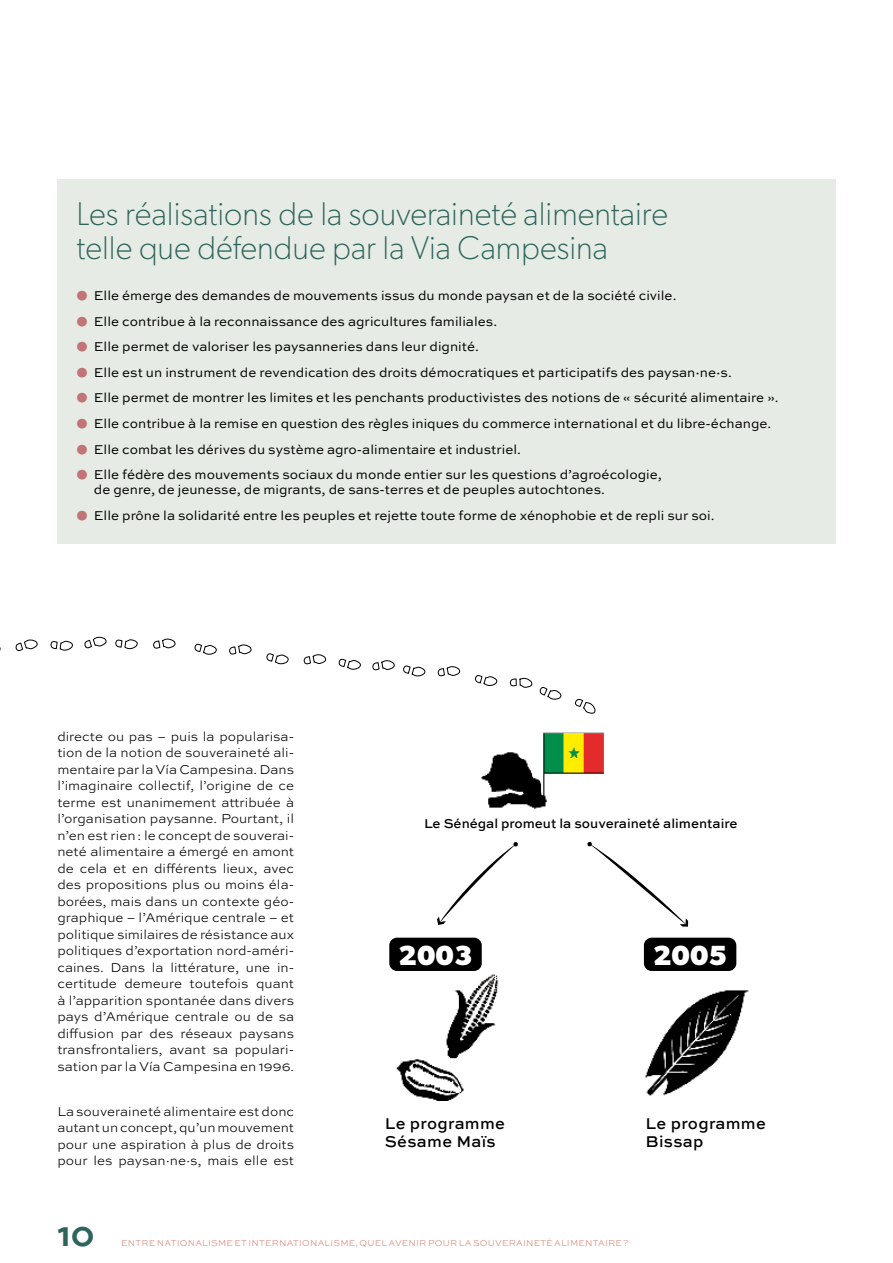
<style>
.page{position:relative;width:893px;height:1263px;background:#fff}
.page>*{position:absolute;margin:0;border:0;box-sizing:border-box;transform-origin:0 0}
.t1{font:100 33px/34.5px "Gibson";color:#2d645b}
.t2{font:700 33px "Sweet Sans Pro";color:#2d645b}
.t3{font:700 27.75px "Gibson";color:#fff}
.t4{font:500 16.5px/18px "Sweet Sans Pro";letter-spacing:.02em;color:#000}
.t5{font:300 13.5px/16.5px "Sweet Sans Pro";color:#000;text-align:justify}
.t6{font:13.5px/25.7px "Sweet Sans Pro";color:#000}
.t7{font:500 13.5px "Sweet Sans Pro";color:#000}
.t8{font:300 9px "Sweet Sans Pro";letter-spacing:.02em;color:#da897d}
.s1{color:#c17577}
</style>
<div class="page">
<img style="left:396px;top:733px;width:352px;height:367px">
<div style="left:643px;top:937px;width:94px;height:35px;background:#000;border-radius:8px"></div>
<div style="left:642px;top:936px;width:96px;height:36px;border:1px solid #fff;border-radius:8px"></div>
<div style="left:389px;top:937px;width:93px;height:35px;background:#000;border-radius:8px"></div>
<div style="left:388px;top:936px;width:95px;height:36px;border:1px solid #fff;border-radius:8px"></div>
<svg style="left:437px;top:842px;width:81px;height:83px"></svg>
<svg style="left:587px;top:841px;width:101px;height:86px"></svg>
<div style="left:57px;top:180px;width:779px;height:364px;background:#e6ece5"></div>
<svg style="left:153px;top:638px;width:443px;height:75px"></svg>
<svg style="left:0;top:636px;width:138px;height:15px"></svg>
<h1 class="t1" style="left:77px;top:196px;width:593px">Les réalisations de la souveraineté alimentaire telle que défendue par la Via Campesina</h1>
<p class="t6" style="left:77px;top:282px;width:704px"><span class="s1">⬤</span> Elle émerge des demandes de mouvements issus du monde paysan et de la société civile.<br><span class="s1">⬤</span> Elle contribue à la reconnaissance des agricultures familiales.<br><span class="s1">⬤</span> Elle permet de valoriser les paysanneries dans leur dignité.<br><span class="s1">⬤</span> Elle est un instrument de revendication des droits démocratiques et participatifs des paysan·ne·s.<br><span class="s1">⬤</span> Elle permet de montrer les limites et les penchants productivistes des notions de « sécurité alimentaire ». <span class="s1">⬤</span> Elle contribue à la remise en question des règles iniques du commerce international et du libre-échange. <span class="s1">⬤</span> Elle combat les dérives du système agro-alimentaire et industriel.<br><span class="s1">⬤</span> Elle fédère des mouvements sociaux du monde entier sur les questions d’agroécologie,</p>
<p class="t6" style="left:77px;top:476px;width:639px;text-indent:17px">de genre, de jeunesse, de migrants, de sans-terres et de peuples autochtones.<br><span class="s1">⬤</span> Elle prône la solidarité entre les peuples et rejette toute forme de xénophobie et de repli sur soi.</p>
<p class="t5" style="left:57px;top:728px;width:238px">directe ou pas – puis la popularisa&shy;tion de la notion de souveraineté ali&shy;mentaire par la Vía Campesina. Dans l’imaginaire collectif, l’origine de ce terme est unanimement attribuée à l’organisation paysanne. Pourtant, il n’en est rien: le concept de souverai&shy;neté alimentaire a émergé en amont de cela et en différents lieux, avec des propositions plus ou moins éla&shy;borées, mais dans un contexte géo&shy;graphique – l’Amérique centrale – et politique similaires de résistance aux politiques d’exportation nord-améri&shy;caines. Dans la littérature, une in&shy;certitude demeure toutefois quant à l’apparition spontanée dans divers pays d’Amérique centrale ou de sa diffusion par des réseaux paysans transfrontaliers, avant sa populari&shy;sation par la Vía Campesina en 1996.</p>
<p class="t5" style="left:57px;top:1102px;width:238px">La souveraineté alimentaire est donc autant un concept, qu’un mouvement pour une aspiration à plus de droits pour les paysan·ne·s, mais elle est</p>
<p class="t7" style="left:424px;top:814px;width:315px">Le Sénégal promeut la souveraineté alimentaire</p>
<h2 class="t3" style="left:399px;top:939px;width:75px">2003</h2>
<h2 class="t3" style="left:653px;top:939px;width:75px">2005</h2>
<p class="t4" style="left:385px;top:1114px;width:122px">Le programme<br>Sésame Maïs</p>
<p class="t4" style="left:646px;top:1114px;width:122px">Le programme<br>Bissap</p>
<h1 class="t2" style="left:57px;top:1210px;width:39px">10</h1>
<p class="t8" style="left:121px;top:1236px;width:509px">ENTRE NATIONALISME ET INTERNATIONALISME, QUEL AVENIR POUR LA SOUVERAINETÉ ALIMENTAIRE?</p>
</div>
